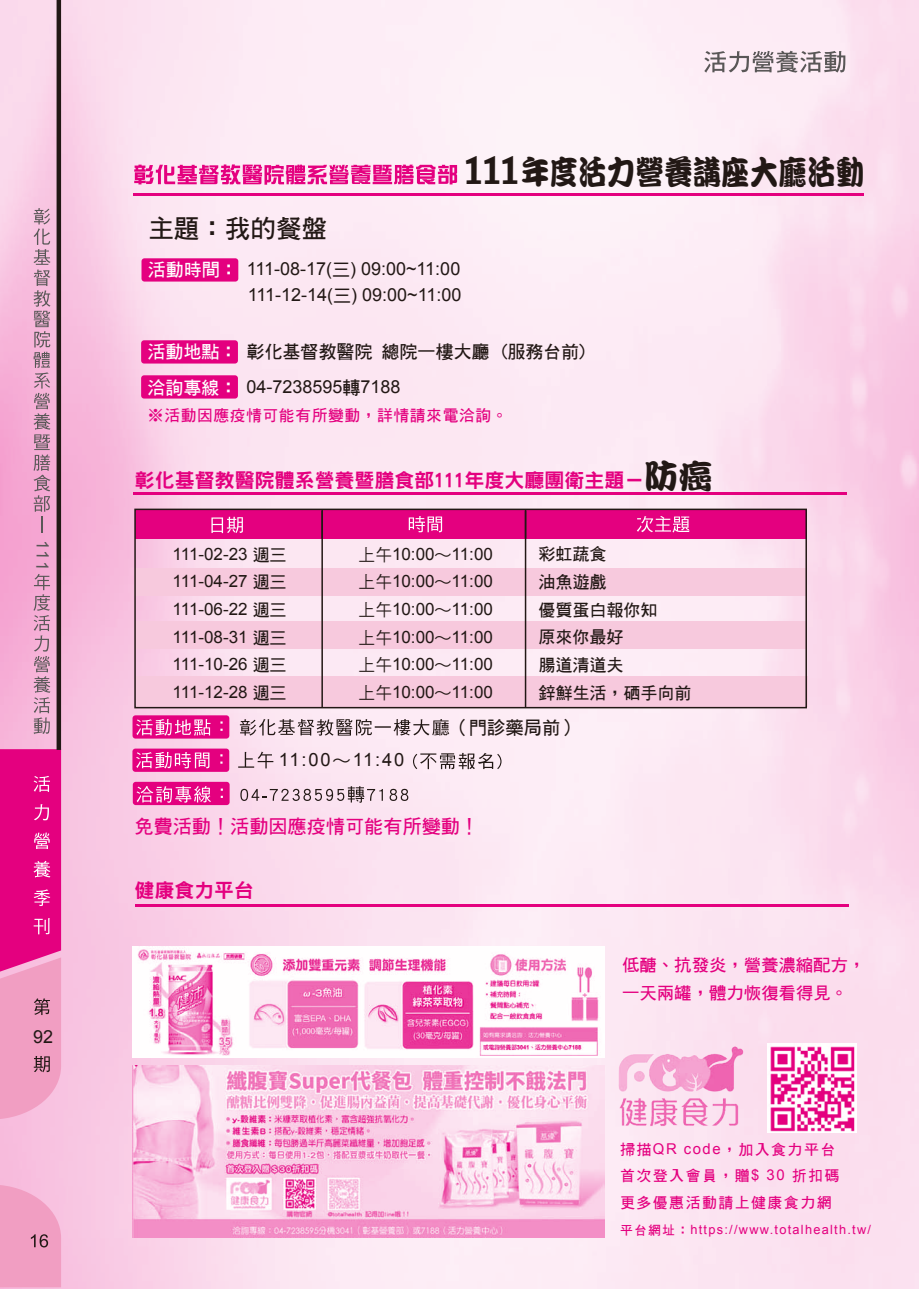
<style>
.page{position:relative;width:919px;height:1289px;background:#fff}
.page>*{position:absolute;margin:0;border:0;box-sizing:border-box;transform-origin:0 0}
.t1{font:700 42.45px "Chaparral Pro";color:#221815;scale:.75 1}
.t2{font:33.6px "DF Kan Ting Liu XB HK BF";color:#221815;scale:.85 1}
.t3{font:25.5px "DF Hei Bd HK BF";color:#221815}
.t4{font:19.5px "DFN Hei XB HK BF";color:#e4007f}
.t5{font:19.2px "DF Hei Bd HK BF";color:#e4007f}
.t6{font:18.3px "Arial";letter-spacing:.065em;color:#221815}
.t7{font:18.3px "DF Hei Bd HK BF";color:#221815}
.t8{font:18px/26.7px "Arial";color:#221815;text-align:right}
.t9{font:18px "DF Hei Bd HK BF";color:#221815}
.t10{font:16.95px/27.6px "Arial";color:#221815;text-align:justify}
.t11{font:16.95px/27.6px "DF Hei Bd HK BF";color:#221815}
.t12{font:16.95px/27.5px "DF Hei Bd HK BF";color:#e4007f}
.t13{font:15.75px "DF Hei Bd HK BF";letter-spacing:.04em;color:#e4007f}
.t14{font:14.85px/26.7px "DF Hei Bd HK BF";letter-spacing:.1em;color:#e4007f}
.t15{font:12.75px "Arial";letter-spacing:.1em;color:#e4007f}
.s1{font-family:"DF Hei Bd HK BF";color:#fff}
.s2{font-family:"DF Hei Bd HK BF"}
.s3{color:#fff}
.s4{font-family:"DF Kan Ting Liu XB HKP BF";font-size:33.6px;color:#221815}
.s5{font-family:"DF Hei Md HK BF"}
.s6{font-family:"Arial"}
</style>
<div class="page">
<img style="left:0;top:0;width:918px;height:1288px">
<div style="left:693px;top:5px;width:161px;height:86px;background:#fdecf5"></div>
<svg style="left:704px;top:51px;width:141px;height:22px"></svg>
<svg style="left:0;top:749px;width:61px;height:369px;background:#e8499e"></svg>
<hr style="left:57px;top:0;width:4px;height:750px;background:#221815">
<svg style="left:0;top:1184px;width:61px;height:103px;background:#efa0c3"></svg>
<svg style="left:33px;top:208px;width:17px;height:324px;background:#c797b1"></svg>
<svg style="left:33px;top:574px;width:17px;height:160px;background:#ca98b4"></svg>
<svg style="left:134px;top:164px;width:323px;height:21px;background:#ee62b0"></svg>
<hr style="left:133px;top:194px;width:731px;height:2px;background:#e4007f">
<div style="left:141px;top:340px;width:97px;height:23px;background:#e4007f;border-radius:3px"></div>
<div style="left:141px;top:375px;width:97px;height:23px;background:#e4007f;border-radius:3px"></div>
<div style="left:135px;top:621px;width:671px;height:27px;background:#f7c9dd"></div>
<div style="left:141px;top:258px;width:97px;height:23px;background:#e4007f;border-radius:3px"></div>
<div style="left:136px;top:676px;width:671px;height:31px;background:#f7c9dd"></div>
<hr style="left:133px;top:493px;width:713px;height:2px;background:#e4007f">
<div style="left:134px;top:568px;width:671px;height:28px;background:#f7c9dd"></div>
<div style="left:135px;top:509px;width:671px;height:29px;background:#e4007f"></div>
<div style="left:134px;top:508px;width:672px;height:200px;border:2px solid #221815"></div>
<svg style="left:211px;top:517px;width:32px;height:16px"></svg>
<svg style="left:409px;top:516px;width:33px;height:16px"></svg>
<svg style="left:637px;top:516px;width:52px;height:16px"></svg>
<hr style="left:321px;top:509px;width:2px;height:198px;background:#221815">
<hr style="left:524px;top:509px;width:2px;height:198px;background:#221815">
<div style="left:132px;top:748px;width:97px;height:23px;background:#e4007f;border-radius:3px"></div>
<svg style="left:136px;top:752px;width:73px;height:16px"></svg>
<svg style="left:238px;top:751px;width:35px;height:17px"></svg>
<svg style="left:413px;top:753px;width:88px;height:16px"></svg>
<div style="left:133px;top:781px;width:96px;height:24px;background:#e4007f;border-radius:3px"></div>
<svg style="left:136px;top:786px;width:75px;height:16px"></svg>
<svg style="left:221px;top:788px;width:2px;height:10px"></svg>
<svg style="left:240px;top:786px;width:143px;height:16px;background:#cdb6c1"></svg>
<svg style="left:389px;top:788px;width:19px;height:13px"></svg>
<div style="left:132px;top:715px;width:97px;height:23px;background:#e4007f;border-radius:3px"></div>
<svg style="left:136px;top:719px;width:74px;height:16px"></svg>
<svg style="left:240px;top:719px;width:209px;height:16px;background:#b8a7ad"></svg>
<img style="left:767px;top:1043px;width:89px;height:89px">
<hr style="left:135px;top:904px;width:713px;height:2px;background:#e4007f">
<img style="left:610px;top:1044px;width:141px;height:84px">
<img style="left:133px;top:946px;width:471px;height:111px">
<img style="left:133px;top:1065px;width:471px;height:172px">
<svg style="left:37px;top:541px;width:12px;height:26px"></svg>
<p class="t8" style="left:33px;top:1022px;width:22px">92</p>
<p class="t8" style="left:32px;top:1024px;width:22px">81</p>
<h3 class="t3" style="left:148px;top:215px;width:180px">主題：我的餐盤</h3>
<h1 class="t1" style="left:464px;top:145px;width:74px">111</h1>
<h2 class="t2" style="left:521px;top:155px;width:405px">年度活力營養講座大廳活動</h2>
<p class="t8" style="left:148px;top:255px;width:315px"><span class="s1">活動時間：</span> 111-08-17(<span class="s2">三</span>) 09:00~11:00<br>111-12-14(<span class="s2">三</span>) 09:00~11:00</p>
<p class="t9" style="left:147px;top:342px;width:442px"><span class="s3">活動地點：</span> 彰化基督教醫院 總院一樓大廳 (服務台前)</p>
<p class="t8" style="left:147px;top:373px;width:254px"><span class="s1">洽詢專線：</span> 04-7238595<span class="s2">轉</span>7188</p>
<p class="t13" style="left:148px;top:407px;width:361px">※活動因應疫情可能有所變動，詳情請來電洽詢。</p>
<p class="t4" style="left:135px;top:470px;width:579px">彰化基督教醫院體系營養暨膳食部111年度大廳團衛主題－<span class="s4">防癌</span></p>
<p class="t10" style="left:173px;top:540px;width:115px">111-02-23 <span class="s2">週三</span>111-04-27 <span class="s2">週三</span>111-06-22 <span class="s2">週三</span>111-08-31 <span class="s2">週三</span>111-10-26 <span class="s2">週三</span>111-12-28 <span class="s2">週三</span></p>
<p class="t10" style="left:358px;top:540px;width:136px"><span class="s5">上午</span>10:00<span class="s5">～</span>11:00<span class="s5">上午</span>10:00<span class="s5">～</span>11:00<span class="s5">上午</span>10:00<span class="s5">～</span>11:00<span class="s5">上午</span>10:00<span class="s5">～</span>11:00<span class="s5">上午</span>10:00<span class="s5">～</span>11:00<span class="s5">上午</span>10:00<span class="s5">～</span>11:00</p>
<p class="t11" style="left:538px;top:540px;width:155px">彩虹蔬食<br>油魚遊戲<br>優質蛋白報你知<br>原來你最好<br>腸道清道夫<br>鋅鮮生活，硒手向前</p>
<p class="t6" style="left:279px;top:747px;width:127px">11:00<span class="s5">～</span>11:40</p>
<p class="t7" style="left:450px;top:718px;width:129px">（門診藥局前）</p>
<p class="t5" style="left:134px;top:817px;width:346px">免費活動！活動因應疫情可能有所變動！</p>
<p class="t4" style="left:134px;top:880px;width:141px">健康食力平台　</p>
<p class="t12" style="left:622px;top:951px;width:245px">低醣、抗發炎，營養濃縮配方，一天兩罐，體力恢復看得見。</p>
<p class="t14" style="left:620px;top:1135px;width:221px">掃描<span class="s6">QR code</span>，加入食力平台首次登入會員，贈<span class="s6">$ 30</span> 折扣碼更多優惠活動請上健康食力網</p>
<p class="t15" style="left:620px;top:1220px;width:252px"><span class="s2">平台網址：</span>https://www.totalhealth.tw/</p>
</div>
